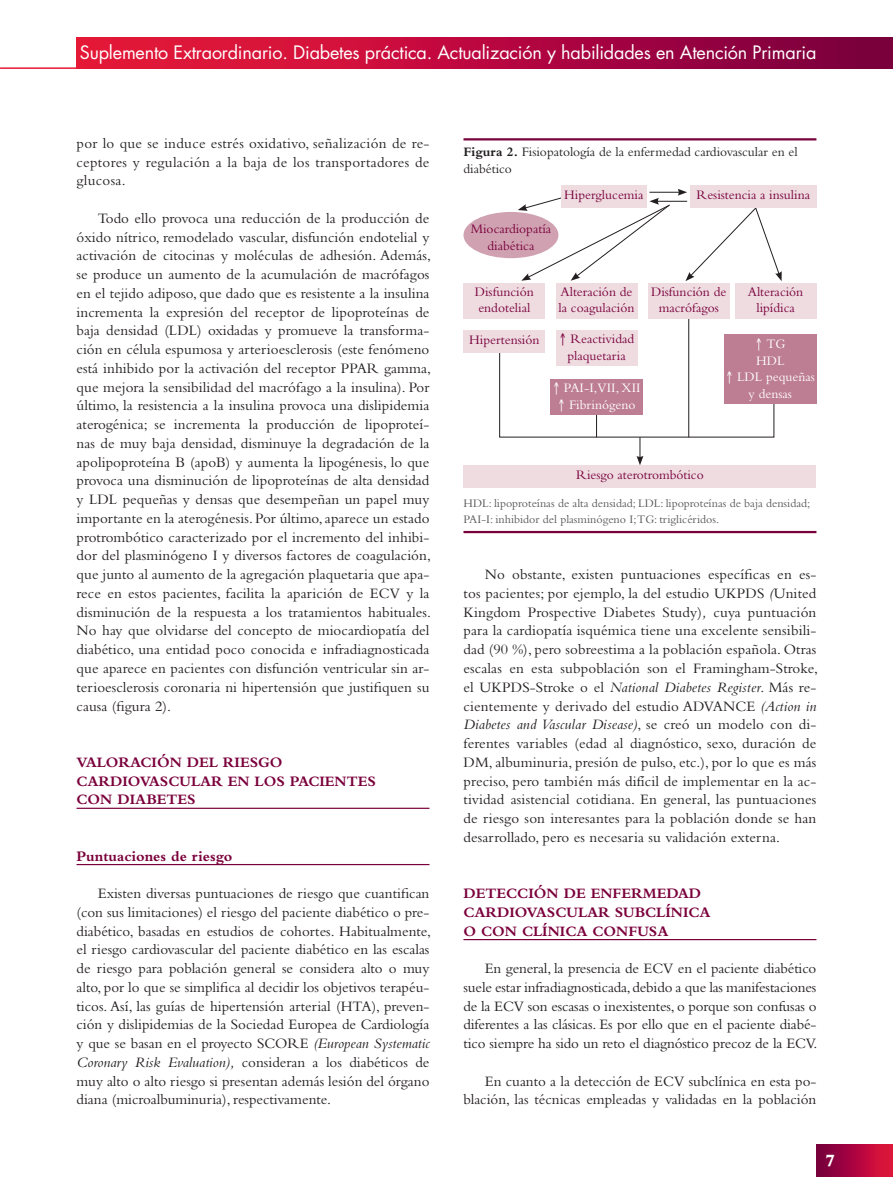
<style>
.page{position:relative;width:893px;height:1191px;background:#fff}
.page>*{position:absolute;margin:0;border:0;box-sizing:border-box;transform-origin:0 0}
.t1{font:18px "Futura";letter-spacing:-.01em;color:#fff}
.t2{font:800 18px "Bembo";color:#fff}
.t3{font:15px/18.8px "Bembo";color:#231f20;text-align:justify}
.t4{font:700 15px/18.8px "Bembo";color:#7a003b}
.t5{font:13.5px/16.5px "Bembo";color:#7a003b;text-align:center}
.t6{font:13.5px/17.2px "Bembo";color:#231f20}
.t7{font:13.5px/16.5px "Bembo";color:#fff;text-align:center}
.t8{font:12px/15.8px "Bembo";color:#57585a}
.s1{font-style:italic}
.s2{font-weight:700}
</style>
<div class="page">
<div style="left:816px;top:1144px;width:77px;height:32px;background:linear-gradient(to right,#73003f,#e6143d)"></div>
<hr style="left:0;top:67px;width:816px;height:2px;background:#e51836">
<div style="left:77px;top:37px;width:816px;height:32px;background:linear-gradient(to right,#f21939,#7a0041)"></div>
<hr style="left:77px;top:807px;width:352px;height:2px;background:#7a003b">
<hr style="left:77px;top:864px;width:352px;height:1px;background:#7a003b">
<hr style="left:463px;top:939px;width:353px;height:1px;background:#7a003b">
<hr style="left:463px;top:138px;width:353px;height:2px;background:#7a003b">
<hr style="left:463px;top:531px;width:353px;height:2px;background:#7a003b">
<hr style="left:649px;top:192px;width:31px;height:1px;background:#231f20">
<svg style="left:678px;top:189px;width:9px;height:7px"></svg>
<hr style="left:656px;top:201px;width:31px;height:1px;background:#231f20">
<svg style="left:685px;top:208px;width:97px;height:73px"></svg>
<svg style="left:518px;top:196px;width:153px;height:85px"></svg>
<div style="left:463px;top:212px;width:95px;height:46px;background:#d0a2b1;border-radius:50%"></div>
<div style="left:561px;top:186px;width:85px;height:22px;background:#eedce1"></div>
<div style="left:463px;top:283px;width:82px;height:36px;background:#eedce1"></div>
<div style="left:463px;top:465px;width:353px;height:23px;background:#eedce1"></div>
<div style="left:556px;top:283px;width:81px;height:36px;background:#eedce1"></div>
<div style="left:556px;top:330px;width:81px;height:36px;background:#eedce1"></div>
<div style="left:735px;top:283px;width:81px;height:36px;background:#eedce1"></div>
<div style="left:690px;top:186px;width:126px;height:22px;background:#eedce1"></div>
<div style="left:463px;top:330px;width:82px;height:22px;background:#eedce1"></div>
<div style="left:724px;top:334px;width:92px;height:70px;background:#bd7d93"></div>
<svg style="left:499px;top:351px;width:276px;height:114px"></svg>
<hr style="left:688px;top:308px;width:1px;height:129px;background:#231f20">
<div style="left:648px;top:283px;width:82px;height:36px;background:#eedce1"></div>
<div style="left:550px;top:379px;width:93px;height:35px;background:#bd7d93"></div>
<p class="t1" style="left:80px;top:41px;width:738px">Suplemento Extraordinario. Diabetes práctica. Actualización y habilidades en Atención Primaria</p>
<p class="t3" style="left:77px;top:133px;width:354px">por lo que se induce estrés oxidativo, señalización de re&shy;ceptores y regulación a la baja de los transportadores de glucosa.</p>
<p class="t3" style="left:77px;top:208px;width:356px;text-indent:21px">Todo ello provoca una reducción de la producción de óxido nítrico, remodelado vascular, disfunción endotelial y activación de citocinas y moléculas de adhesión. Además, se produce un aumento de la acumulación de macrófagos en el tejido adiposo, que dado que es resistente a la insulina incrementa la expresión del receptor de lipoproteínas de baja densidad (LDL) oxidadas y promueve la transforma&shy;ción en célula espumosa y arterioesclerosis (este fenómeno está inhibido por la activación del receptor PPAR gamma, que mejora la sensibilidad del macrófago a la insulina). Por último, la resistencia a la insulina provoca una dislipidemia aterogénica; se incrementa la producción de lipoproteí&shy;nas de muy baja densidad, disminuye la degradación de la apolipoproteína B (apoB) y aumenta la lipogénesis, lo que provoca una disminución de lipoproteínas de alta densidad y LDL pequeñas y densas que desempeñan un papel muy importante en la aterogénesis. Por último, aparece un estado protrombótico caracterizado por el incremento del inhibi&shy;dor del plasminógeno I y diversos factores de coagulación, que junto al aumento de la agregación plaquetaria que apa&shy;rece en estos pacientes, facilita la aparición de ECV y la disminución de la respuesta a los tratamientos habituales.<br>No hay que olvidarse del concepto de miocardiopatía del diabético, una entidad poco conocida e infradiagnosticada que aparece en pacientes con disfunción ventricular sin ar&shy;terioesclerosis coronaria ni hipertensión que justifiquen su causa (figura 2).</p>
<p class="t4" style="left:77px;top:752px;width:301px">VALORACIÓN DEL RIESGO<br>CARDIOVASCULAR EN LOS PACIENTES<br>CON DIABETES</p>
<p class="t4" style="left:77px;top:846px;width:157px">Puntuaciones de riesgo</p>
<p class="t3" style="left:77px;top:883px;width:356px;text-indent:21px">Existen diversas puntuaciones de riesgo que cuantifican (con sus limitaciones) el riesgo del paciente diabético o pre&shy;diabético, basadas en estudios de cohortes. Habitualmente, el riesgo cardiovascular del paciente diabético en las escalas de riesgo para población general se considera alto o muy alto, por lo que se simplifica al decidir los objetivos terapéu&shy;ticos. Así, las guías de hipertensión arterial (HTA), preven&shy;ción y dislipidemias de la Sociedad Europea de Cardiología y que se basan en el proyecto SCORE <span class="s1">(European Systematic Coronary Risk Evaluation),</span> consideran a los diabéticos de muy alto o alto riesgo si presentan además lesión del órgano diana (microalbuminuria), respectivamente.</p>
<p class="t6" style="left:463px;top:142px;width:336px"><span class="s2">Figura 2.</span> Fisiopatología de la enfermedad cardiovascular en el diabético</p>
<p class="t5" style="left:471px;top:220px;width:82px">Miocardiopatía diabética</p>
<p class="t5" style="left:564px;top:187px;width:81px">Hiperglucemia</p>
<p class="t5" style="left:696px;top:187px;width:115px">Resistencia a insulina</p>
<p class="t5" style="left:475px;top:283px;width:60px;text-align:left">Disfunción endotelial</p>
<p class="t5" style="left:559px;top:283px;width:77px;text-align:left">Alteración de la coagulación</p>
<p class="t5" style="left:559px;top:331px;width:77px">↑ Reactividad plaquetaria</p>
<p class="t5" style="left:651px;top:283px;width:77px">Disfunción de macrófagos</p>
<p class="t5" style="left:748px;top:283px;width:57px">Alteración lipídica</p>
<p class="t5" style="left:469px;top:331px;width:72px">Hipertensión</p>
<p class="t7" style="left:726px;top:335px;width:91px">↑ TG<br>HDL<br>↑ LDL pequeñas y densas</p>
<p class="t7" style="left:552px;top:379px;width:90px">↑ PAI-I,VII, XII ↑ Fibrinógeno</p>
<p class="t5" style="left:576px;top:466px;width:129px">Riesgo aterotrombótico</p>
<p class="t8" style="left:463px;top:495px;width:348px">HDL: lipoproteínas de alta densidad; LDL: lipoproteínas de baja densidad;<br>PAI-I: inhibidor del plasminógeno I;TG: triglicéridos.</p>
<p class="t3" style="left:463px;top:565px;width:356px;text-indent:21px">No obstante, existen puntuaciones específicas en es&shy;tos pacientes; por ejemplo, la del estudio UKPDS <span class="s1">(</span>United Kingdom Prospective Diabetes Study)<span class="s1">,</span> cuya puntuación para la cardiopatía isquémica tiene una excelente sensibili&shy;dad (90 %), pero sobreestima a la población española. Otras escalas en esta subpoblación son el Framingham-Stroke, el UKPDS-Stroke o el <span class="s1">National Diabetes Register</span>. Más re&shy;cientemente y derivado del estudio ADVANCE <span class="s1">(Action in Diabetes and Vascular Disease)</span>, se creó un modelo con di&shy;ferentes variables (edad al diagnóstico, sexo, duración de DM, albuminuria, presión de pulso, etc.), por lo que es más preciso, pero también más difícil de implementar en la ac&shy;tividad asistencial cotidiana. En general, las puntuaciones de riesgo son interesantes para la población donde se han desarrollado, pero es necesaria su validación externa.</p>
<p class="t4" style="left:463px;top:884px;width:249px">DETECCIÓN DE ENFERMEDAD<br>CARDIOVASCULAR SUBCLÍNICA<br>O CON CLÍNICA CONFUSA</p>
<p class="t3" style="left:463px;top:958px;width:355px;text-indent:21px">En general, la presencia de ECV en el paciente diabético suele estar infradiagnosticada, debido a que las manifestaciones de la ECV son escasas o inexistentes, o porque son confusas o diferentes a las clásicas. Es por ello que en el paciente diabé&shy;tico siempre ha sido un reto el diagnóstico precoz de la ECV.</p>
<p class="t3" style="left:463px;top:1071px;width:354px;text-align:right">En cuanto a la detección de ECV subclínica en esta po&shy;blación, las técnicas empleadas y validadas en la población</p>
<p class="t2" style="left:825px;top:1149px;width:11px">7</p>
</div>
